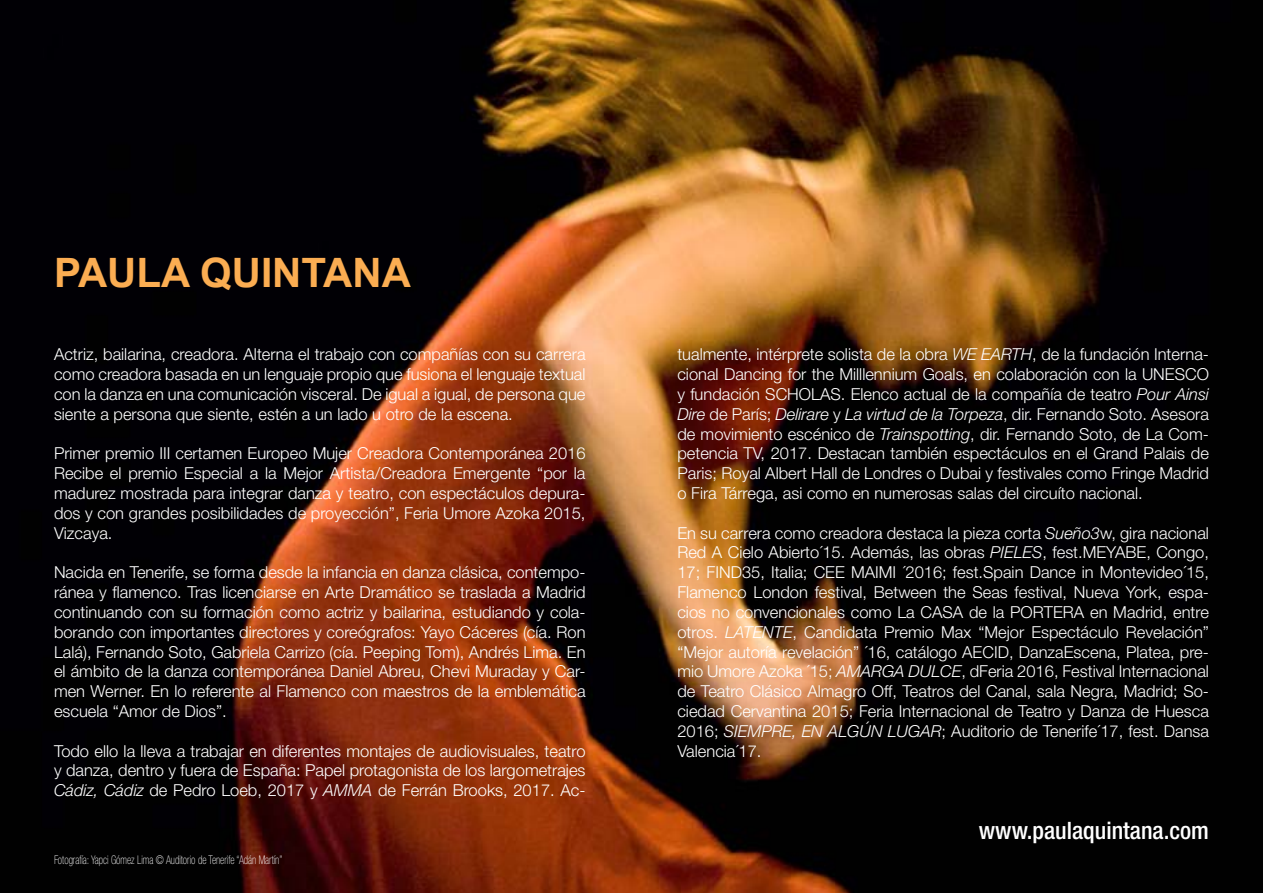
<style>
.page{position:relative;width:1263px;height:893px;background:#fff}
.page>*{position:absolute;margin:0;border:0;box-sizing:border-box;transform-origin:0 0}
.t1{font:700 40.5px "Arial";color:#fbad52}
.t2{font:500 condensed 24px "Helvetica Neue LT Pro";color:#fff}
.t3{font:300 16.5px/19.8px "Helvetica Neue LT Pro";color:#fff;text-align:justify}
.t4{font:100 condensed 12px "Helvetica Neue LT Pro";color:#fff;scale:.85 1}
.s1{font-style:italic}
</style>
<div class="page">
<img style="left:0;top:0;width:1263px;height:893px">
<h1 class="t1" style="left:54px;top:246px;width:358px">PAULA QUINTANA</h1>
<p class="t3" style="left:54px;top:344px;width:533px">Actriz, bailarina, creadora. Alterna el trabajo con compañías con su carrera como creadora basada en un lenguaje propio que fusiona el lenguaje textual con la danza en una comunicación visceral. De igual a igual, de persona que siente a persona que siente, estén a un lado u otro de la escena.</p>
<p class="t3" style="left:54px;top:443px;width:533px">Primer premio III certamen Europeo Mujer Creadora Contemporánea 2016<br>Recibe el premio Especial a la Mejor Artista/Creadora Emergente “por la madurez mostrada para integrar danza y teatro, con espectáculos depura&shy;dos y con grandes posibilidades de proyección”, Feria Umore Azoka 2015, Vizcaya.</p>
<p class="t3" style="left:54px;top:562px;width:533px">Nacida en Tenerife, se forma desde la infancia en danza clásica, contempo&shy;ránea y flamenco. Tras licenciarse en Arte Dramático se traslada a Madrid continuando con su formación como actriz y bailarina, estudiando y cola&shy;borando con importantes directores y coreógrafos: Yayo Cáceres (cía. Ron Lalá), Fernando Soto, Gabriela Carrizo (cía. Peeping Tom), Andrés Lima. En el ámbito de la danza contemporánea Daniel Abreu, Chevi Muraday y Car&shy;men Werner. En lo referente al Flamenco con maestros de la emblemática escuela “Amor de Dios”.</p>
<p class="t3" style="left:54px;top:740px;width:533px">Todo ello la lleva a trabajar en diferentes montajes de audiovisuales, teatro y danza, dentro y fuera de España: Papel protagonista de los largometrajes <span class="s1">Cádiz, Cádiz</span> de Pedro Loeb, 2017 y <span class="s1">AMMA</span> de Ferrán Brooks, 2017. Ac-</p>
<p class="t4" style="left:54px;top:853px;width:270px">Fotografía: Yapci Gómez Lima © Auditorio de Tenerife “Adán Martín”</p>
<p class="t3" style="left:677px;top:344px;width:533px">tualmente, intérprete solista de la obra <span class="s1">WE EARTH</span>, de la fundación Interna&shy;cional Dancing for the Milllennium Goals, en colaboración con la UNESCO y fundación SCHOLAS. Elenco actual de la compañía de teatro <span class="s1">Pour Ainsi Dire</span> de París; <span class="s1">Delirare</span> y <span class="s1">La virtud de la Torpeza</span>, dir. Fernando Soto. Asesora de movimiento escénico de <span class="s1">Trainspotting</span>, dir. Fernando Soto, de La Com&shy;petencia TV, 2017. Destacan también espectáculos en el Grand Palais de Paris; Royal Albert Hall de Londres o Dubai y festivales como Fringe Madrid o Fira Tárrega, asi como en numerosas salas del circuíto nacional.</p>
<p class="t3" style="left:677px;top:523px;width:533px">En su carrera como creadora destaca la pieza corta <span class="s1">Sueño3</span>w, gira nacional Red A Cielo Abierto´15. Además, las obras <span class="s1">PIELES</span>, fest.MEYABE, Congo, 17; FIND35, Italia; CEE MAIMI ´2016; fest.Spain Dance in Montevideo´15, Flamenco London festival, Between the Seas festival, Nueva York, espa&shy;cios no convencionales como La CASA de la PORTERA en Madrid, entre otros. <span class="s1">LATENTE</span>, Candidata Premio Max “Mejor Espectáculo Revelación” “Mejor autoría revelación” ´16, catálogo AECID, DanzaEscena, Platea, pre&shy;mio Umore Azoka ´15; <span class="s1">AMARGA DULCE</span>, dFeria 2016, Festival Internacional de Teatro Clásico Almagro Off, Teatros del Canal, sala Negra, Madrid; So&shy;ciedad Cervantina 2015; Feria Internacional de Teatro y Danza de Huesca 2016; <span class="s1">SIEMPRE, EN ALGÚN LUGAR</span>; Auditorio de Tenerife´17, fest. Dansa Valencia´17.</p>
<h2 class="t2" style="left:979px;top:816px;width:232px">www.paulaquintana.com</h2>
</div>
